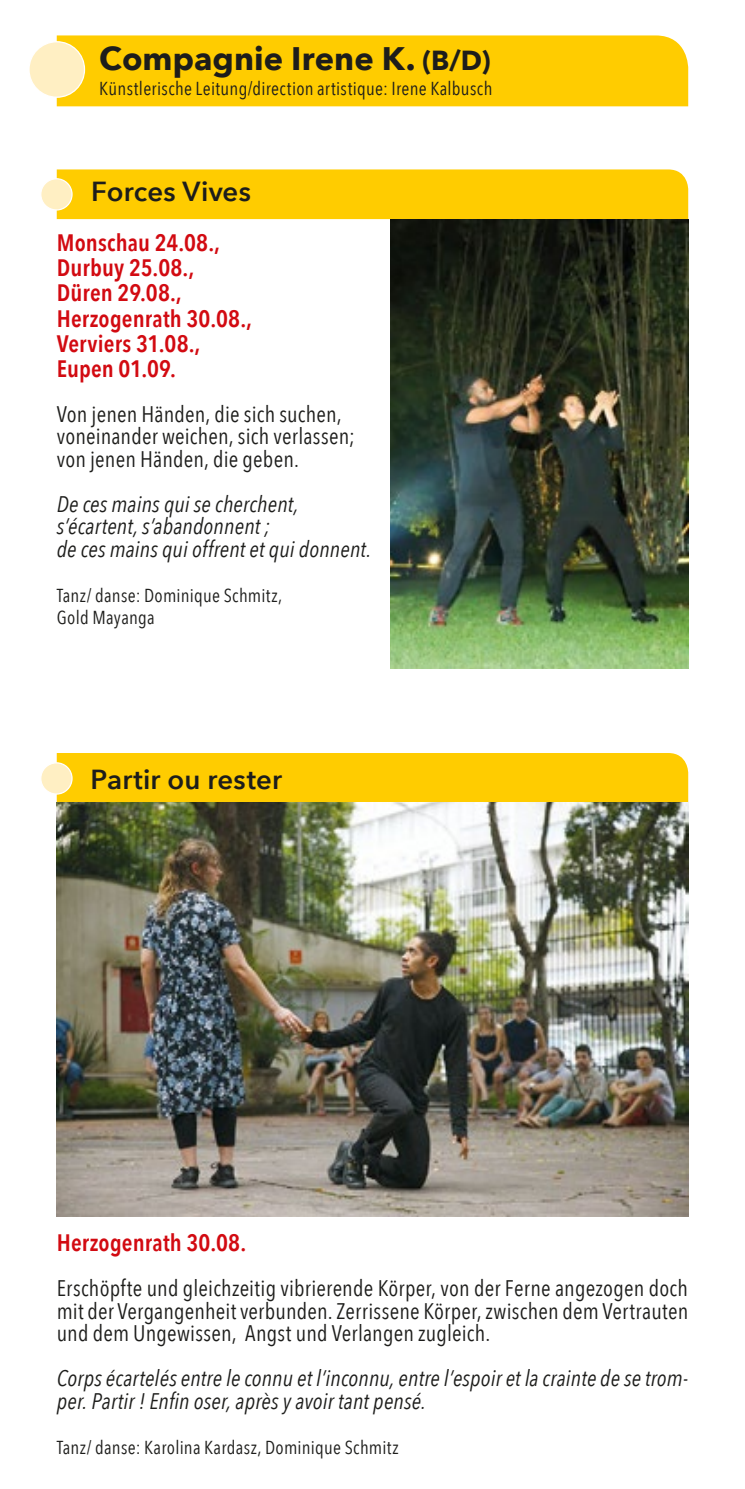
<style>
.page{position:relative;width:745px;height:1489px;background:#fff}
.page>*{position:absolute;margin:0;border:0;box-sizing:border-box;transform-origin:0 0}
.t1{font:700 32.5px "Avenir Next";color:#1d1d1b}
.t2{font:600 27.5px "Avenir Next";letter-spacing:.005em;color:#1d1d1b}
.t3{font:600 23.75px/25px "Avenir Next Condensed";letter-spacing:.005em;color:#d20a11}
.t4{font:22.5px/22.5px "Avenir Next Condensed";letter-spacing:.005em;color:#1d1d1b;text-align:justify}
.t5{font:italic 22.5px/22.5px "Avenir Next Condensed";letter-spacing:.005em;color:#1d1d1b}
.t6{font:18.75px/22.5px "Avenir Next Condensed";letter-spacing:.015em;color:#1d1d1b}
.s1{font-size:27.5px}
</style>
<div class="page">
<div style="left:57px;top:753px;width:630px;height:49px;background:#fc0"></div>
<div style="left:57px;top:169px;width:630px;height:50px;background:#fc0"></div>
<div style="left:57px;top:35px;width:630px;height:71px;background:#fc0"></div>
<div style="left:41px;top:762px;width:31px;height:32px;background:#ffefc3;border-radius:50%"></div>
<div style="left:40px;top:762px;width:33px;height:32px;border:1px solid #fff;border-radius:50%"></div>
<div style="left:41px;top:179px;width:31px;height:31px;background:#ffefc3;border-radius:50%"></div>
<div style="left:40px;top:178px;width:33px;height:32px;border:1px solid #fff;border-radius:50%"></div>
<div style="left:29px;top:42px;width:55px;height:55px;background:#ffefc3;border-radius:50%"></div>
<div style="left:28px;top:41px;width:57px;height:57px;border:1px solid #fff;border-radius:50%"></div>
<img style="left:390px;top:219px;width:297px;height:449px">
<img style="left:57px;top:802px;width:630px;height:413px">
<h1 class="t1" style="left:99px;top:30px;width:392px">Compagnie Irene K. <span class="s1">(B/D)</span></h1>
<p class="t6" style="left:99px;top:76px;width:394px">Künstlerische Leitung/direction artistique: Irene Kalbusch</p>
<p class="t2" style="left:91px;top:168px;width:161px">Forces Vives</p>
<p class="t3" style="left:57px;top:230px;width:197px">Monschau 24.08.,<br>Durbuy 25.08.,<br>Düren 29.08.,<br>Herzogenrath 30.08.,<br>Verviers 31.08.,<br>Eupen 01.09.</p>
<p class="t4" style="left:57px;top:401px;width:299px;text-align:left">Von jenen Händen, die sich suchen, voneinander weichen, sich verlassen; von jenen Händen, die geben.</p>
<p class="t5" style="left:57px;top:492px;width:316px">De ces mains qui se cherchent, s’écartent, s’abandonnent ;<br>de ces mains qui offrent et qui donnent.</p>
<p class="t6" style="left:57px;top:583px;width:227px">Tanz/ danse: Dominique Schmitz,<br>Gold Mayanga</p>
<p class="t2" style="left:90px;top:755px;width:193px">Partir ou rester</p>
<p class="t3" style="left:57px;top:1229px;width:191px">Herzogenrath 30.08.</p>
<p class="t4" style="left:57px;top:1275px;width:632px">Erschöpfte und gleichzeitig vibrierende Körper, von der Ferne angezogen doch mit der Vergangenheit verbunden. Zerrissene Körper, zwischen dem Vertrauten und dem Ungewissen, Angst und Verlangen zugleich.</p>
<p class="t5" style="left:57px;top:1366px;width:632px">Corps écartelés entre le connu et l’inconnu, entre l’espoir et la crainte de se trom&shy;per. Partir ! Enfin oser, après y avoir tant pensé.</p>
<p class="t6" style="left:57px;top:1434px;width:343px">Tanz/ danse: Karolina Kardasz, Dominique Schmitz</p>
</div>
